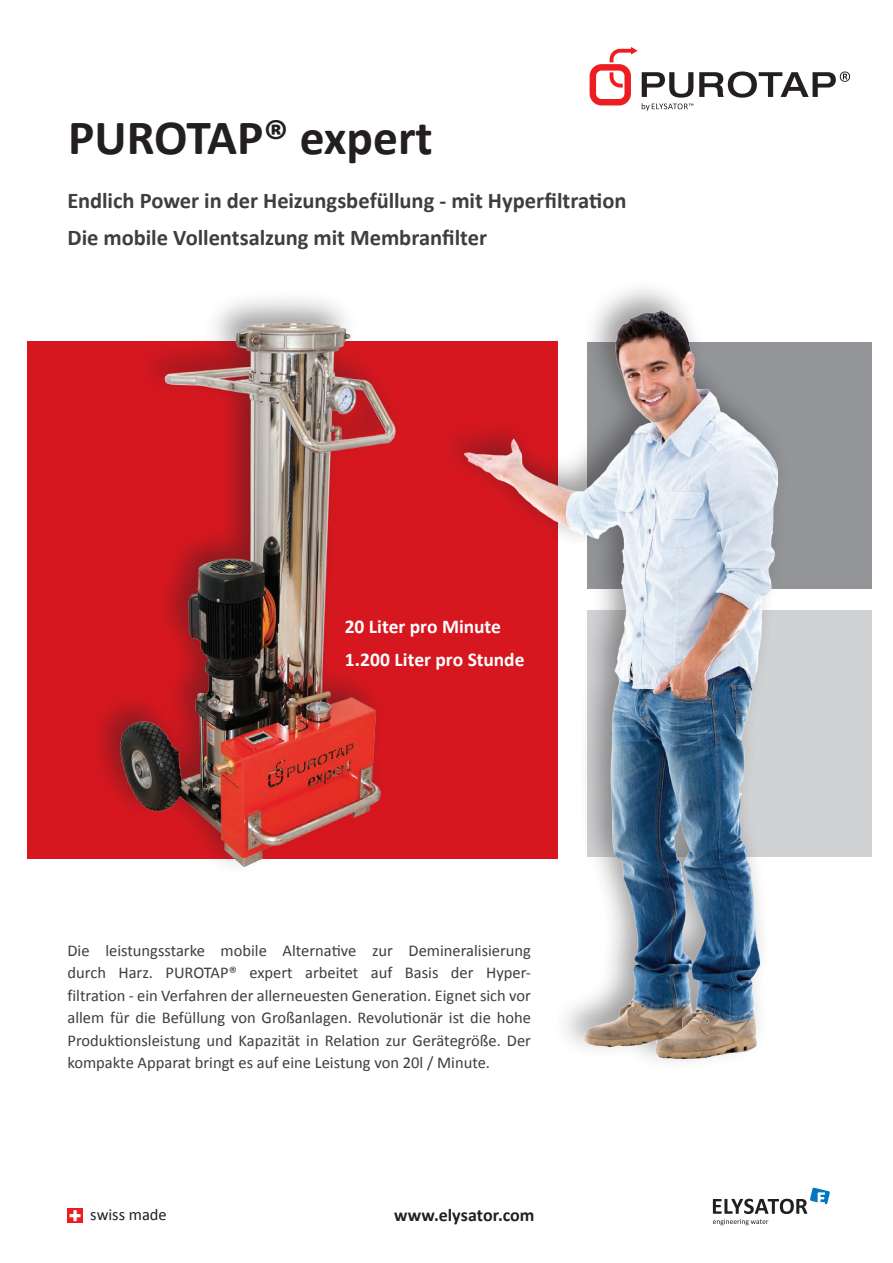
<style>
.page{position:relative;width:893px;height:1263px;background:#fff}
.page>*{position:absolute;margin:0;border:0;box-sizing:border-box;transform-origin:0 0}
.t1{font:700 49.5px "Calibri";color:#231f20}
.t2{font:700 22.5px/37.5px "Calibri";letter-spacing:-.005em;color:#3e3e3f}
.t3{font:700 19.5px/33px "Calibri";color:#fff}
.t4{font:700 18px "Calibri";color:#231f20}
.t5{font:16.5px/22.5px "Calibri";color:#3e3e3f;text-align:justify}
.t6{font:16.5px "Calibri";color:#231f20}
</style>
<div class="page">
<div style="left:27px;top:342px;width:530px;height:517px;background:#d7171f"></div>
<div style="left:587px;top:342px;width:285px;height:247px;background:#939598"></div>
<div style="left:587px;top:610px;width:285px;height:247px;background:#d1d2d4"></div>
<svg style="left:590px;top:47px;width:260px;height:64px"></svg>
<svg style="left:713px;top:1188px;width:117px;height:37px"></svg>
<svg style="left:68px;top:1208px;width:15px;height:15px"></svg>
<svg style="left:70px;top:1210px;width:11px;height:11px"></svg>
<div style="left:433px;top:278px;width:357px;height:793px;background:#231f20;opacity:.45"></div>
<img style="left:465px;top:311px;width:312px;height:747px">
<div style="left:87px;top:289px;width:319px;height:588px;background:#231f20;opacity:.45"></div>
<img style="left:112px;top:315px;width:289px;height:558px">
<h1 class="t1" style="left:68px;top:106px;width:366px">PUROTAP® expert</h1>
<h2 class="t2" style="left:68px;top:181px;width:561px">Endlich Power in der Heizungsbefüllung - mit Hyperfiltration<br>Die mobile Vollentsalzung mit Membranfilter</h2>
<p class="t3" style="left:345px;top:610px;width:181px">20 Liter pro Minute<br>1.200 Liter pro Stunde</p>
<p class="t5" style="left:68px;top:939px;width:465px">Die leistungsstarke mobile Alternative zur Demineralisierung durch Harz. PUROTAP® expert arbeitet auf Basis der Hyper&shy;filtration - ein Verfahren der allerneuesten Generation. Eignet sich vor allem für die Befüllung von Großanlagen. Revolutionär ist die hohe Produktionsleistung und Kapazität in Relation zur Gerätegröße. Der kompakte Apparat bringt es auf eine Leistung von 20l / Minute.</p>
<p class="t6" style="left:90px;top:1204px;width:78px">swiss made</p>
<p class="t4" style="left:394px;top:1203px;width:142px">www.elysator.com</p>
</div>
